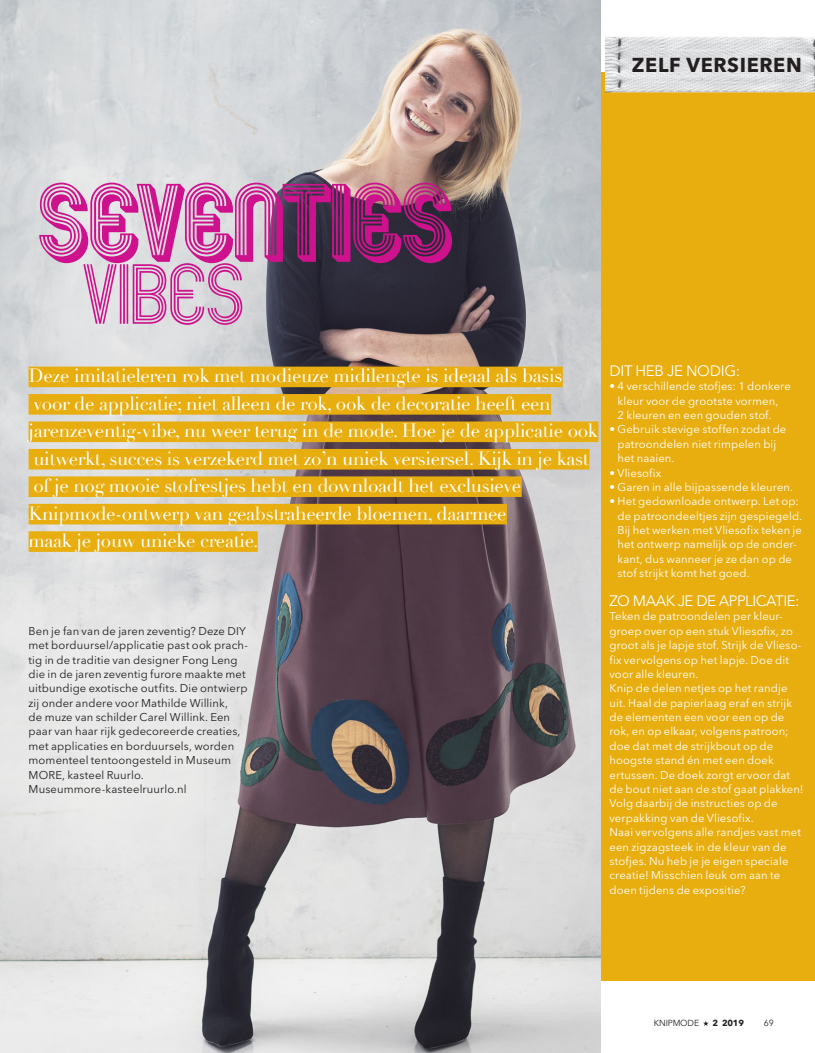
<style>
.page{position:relative;width:815px;height:1053px;background:#fff}
.page>*{position:absolute;margin:0;border:0;box-sizing:border-box;transform-origin:0 0}
._09_tekst_onder_teke{font:95.25px "Mexcellent 3 D";letter-spacing:-.015em;color:#ce118c}
._09_tekst_onder_teke-2{font:74.62px "Mexcellent";letter-spacing:-.015em;color:#ce118c}
._02_Kop_avenir_ultra{font:700 20px "Avenir Next LT Pro";letter-spacing:.03em;color:#231f20}
._03_intro_didot_lijn{font:18.88px "Didot";letter-spacing:-.02em;color:#fff}
._05-_tussenkop_aveni{font:15px "Avenir Next LT Pro";letter-spacing:-.03em;color:#fff}
._04_Platte_tekst_Ave{font:11.25px/14.4px "Avenir Next LT Pro";letter-spacing:.01em;color:#fff}
._04_Platte_tekst_Ave-2{font:11.25px/14.4px "Avenir Next LT Pro";letter-spacing:.01em;color:#231f20}
.t1{font:8.75px "Avenir Next LT Pro";letter-spacing:-.02em;color:#231f20}
.t2{font:700 8.75px "Avenir Next LT Pro";color:#231f20}
</style>
<div class="page">
<div style="left:0;top:73px;width:815px;height:908px;background:#e8ae0f"></div>
<img style="left:0;top:0;width:600px;height:1052px">
<img style="left:606px;top:37px;width:209px;height:56px">
<div style="left:29px;top:366px;width:534px;height:21px;background:#e8ae0f"></div>
<div style="left:29px;top:394px;width:522px;height:20px;background:#e8ae0f"></div>
<div style="left:29px;top:421px;width:569px;height:21px;background:#e8ae0f"></div>
<div style="left:29px;top:449px;width:560px;height:20px;background:#e8ae0f"></div>
<div style="left:29px;top:476px;width:493px;height:21px;background:#e8ae0f"></div>
<div style="left:29px;top:504px;width:478px;height:20px;background:#e8ae0f"></div>
<div style="left:29px;top:531px;width:229px;height:21px;background:#e8ae0f"></div>
<svg style="left:703px;top:1021px;width:6px;height:4px"></svg>
<p class="_02_Kop_avenir_ultra" style="left:632px;top:53px;width:171px">ZELF VERSIEREN</p>
<p class="_09_tekst_onder_teke" style="left:35px;top:164px;width:417px">SEVENTIES</p>
<p class="_09_tekst_onder_teke-2" style="left:83px;top:248px;width:163px">VIBES</p>
<p class="_03_intro_didot_lijn" style="left:29px;top:364px;width:535px">Deze imitatieleren rok met modieuze midilengte is ideaal als basis</p>
<p class="_03_intro_didot_lijn" style="left:33px;top:392px;width:519px">voor de applicatie; niet alleen de rok, ook de decoratie heeft een</p>
<p class="_03_intro_didot_lijn" style="left:29px;top:419px;width:571px">jarenzeventig-vibe, nu weer terug in de mode. Hoe je de applicatie ook</p>
<p class="_03_intro_didot_lijn" style="left:33px;top:447px;width:557px">uitwerkt, succes is verzekerd met zo’n uniek versiersel. Kijk in je kast</p>
<p class="_03_intro_didot_lijn" style="left:33px;top:474px;width:489px">of je nog mooie stofrestjes hebt en downloadt het exclusieve</p>
<p class="_03_intro_didot_lijn" style="left:29px;top:501px;width:480px">Knipmode-ontwerp van geabstraheerde bloemen, daarmee</p>
<p class="_03_intro_didot_lijn" style="left:29px;top:529px;width:231px">maak je jouw unieke creatie.</p>
<p class="_04_Platte_tekst_Ave-2" style="left:29px;top:623px;width:221px">Ben je fan van de jaren zeventig? Deze DIY met borduursel/applicatie past ook prach&shy;tig in de traditie van designer Fong Leng die in de jaren zeventig furore maakte met uitbundige exotische outfits. Die ontwierp zij onder andere voor Mathilde Willink,<br>de muze van schilder Carel Willink. Een paar van haar rijk gedecoreerde creaties, met applicaties en borduursels, worden momenteel tentoongesteld in Museum MORE, kasteel Ruurlo.<br>Museummore-kasteelruurlo.nl</p>
<p class="_05-_tussenkop_aveni" style="left:609px;top:361px;width:132px">DIT HEB JE NODIG:</p>
<p class="_04_Platte_tekst_Ave" style="left:617px;top:379px;width:175px;text-indent:-8px">• 4 verschillende stofjes: 1 donkere kleur voor de grootste vormen,<br>2 kleuren en een gouden stof.</p>
<p class="_04_Platte_tekst_Ave" style="left:617px;top:422px;width:170px;text-indent:-8px">• Gebruik stevige stoffen zodat de patroondelen niet rimpelen bij het naaien.</p>
<p class="_04_Platte_tekst_Ave" style="left:609px;top:465px;width:53px">• Vliesofix</p>
<p class="_04_Platte_tekst_Ave" style="left:609px;top:479px;width:185px">• Garen in alle bijpassende kleuren.</p>
<p class="_04_Platte_tekst_Ave" style="left:617px;top:494px;width:186px;text-indent:-8px">• Het gedownloade ontwerp. Let op: de patroondeeltjes zijn gespiegeld.<br>Bij het werken met Vliesofix teken je het ontwerp namelijk op de onder&shy;kant, dus wanneer je ze dan op de stof strijkt komt het goed.</p>
<p class="_05-_tussenkop_aveni" style="left:609px;top:591px;width:192px">ZO MAAK JE DE APPLICATIE:</p>
<p class="_04_Platte_tekst_Ave" style="left:609px;top:609px;width:194px">Teken de patroondelen per kleur&shy;groep over op een stuk Vliesofix, zo groot als je lapje stof. Strijk de Vlieso&shy;fix vervolgens op het lapje. Doe dit voor alle kleuren.</p>
<p class="_04_Platte_tekst_Ave" style="left:609px;top:681px;width:196px">Knip de delen netjes op het randje uit. Haal de papierlaag eraf en strijk de elementen een voor een op de rok, en op elkaar, volgens patroon; doe dat met de strijkbout op de hoogste stand én met een doek ertussen. De doek zorgt ervoor dat de bout niet aan de stof gaat plakken!<br>Volg daarbij de instructies op de verpakking van de Vliesofix.</p>
<p class="_04_Platte_tekst_Ave" style="left:609px;top:824px;width:193px">Naai vervolgens alle randjes vast met een zigzagsteek in de kleur van de stofjes. Nu heb je je eigen speciale creatie! Misschien leuk om aan te doen tijdens de expositie?</p>
<p class="t1" style="left:654px;top:1017px;width:47px">KNIPMODE</p>
<p class="t2" style="left:713px;top:1017px;width:33px">2 2019</p>
<p class="t1" style="left:764px;top:1017px;width:11px">69</p>
</div>
